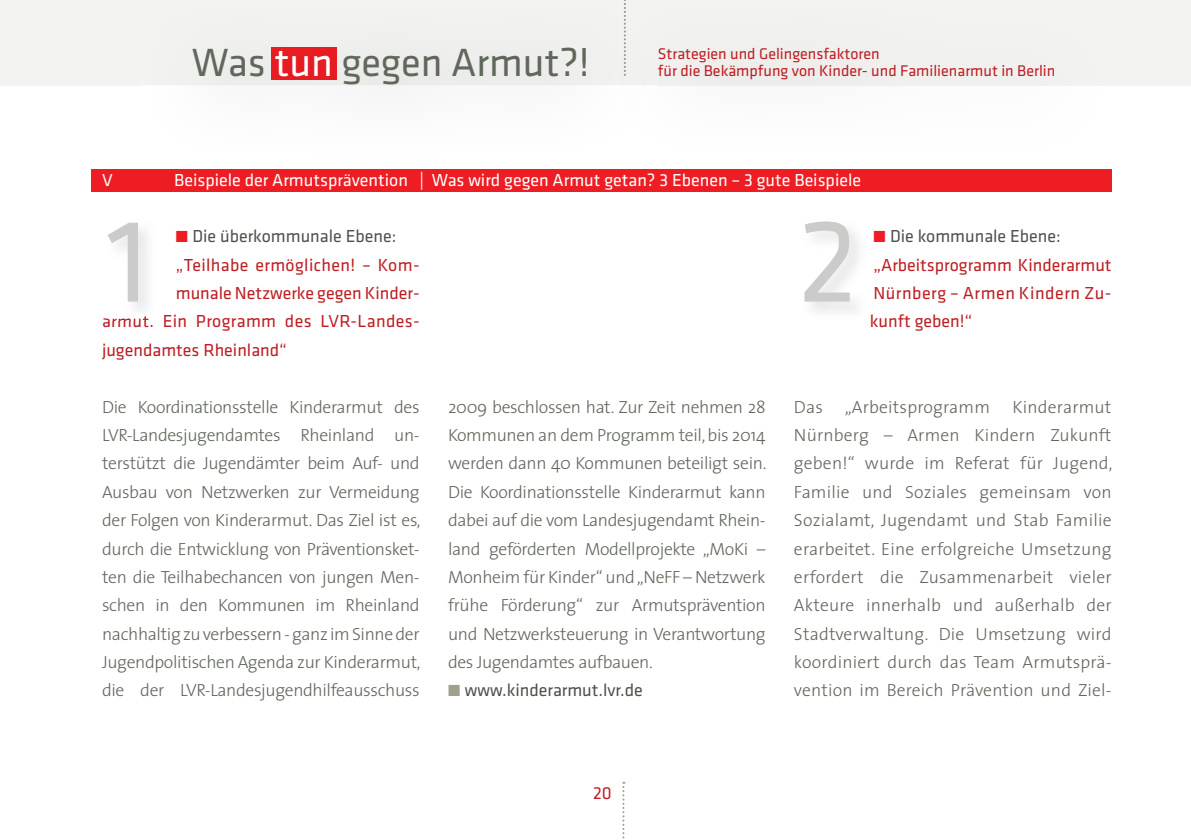
<style>
.page{position:relative;width:1191px;height:840px;background:#fff}
.page>*{position:absolute;margin:0;border:0;box-sizing:border-box;transform-origin:0 0}
.t1{font:122px "Klavika Basic";color:#cbccc9}
.t2{font:40.8px "Klavika Basic";color:#60685c}
.t3{font:18px/28.4px "Klavika Basic";color:#be1e23}
.t4{font:18px "Klavika Basic";color:#fff}
.t5{font:18px "Klavika Basic";letter-spacing:.02em;color:#be1e23}
.t6{font:18px "Klavika Basic";color:#4d534a}
.t7{font:300 17.6px/28.4px "The Sans";letter-spacing:-.02em;color:#60685c;text-align:justify}
.t8{font:300 17.6px "The Sans";letter-spacing:.01em;color:#60685c}
.t9{font:16px/17.2px "Klavika Basic";color:#be1e23}
.s1{color:#fff}
.s2{color:#ee1d23}
.s3{color:#4d534a}
.s4{color:#a1a08f}
</style>
<div class="page">
<div style="left:0;top:0;width:1191px;height:85px;background:#f3f3f1"></div>
<svg style="left:622px;top:781px;width:2px;height:58px"></svg>
<div style="left:271px;top:48px;width:65px;height:32px;background:#e81b22"></div>
<svg style="left:624px;top:0;width:2px;height:76px"></svg>
<div style="left:91px;top:169px;width:1020px;height:22px;background:#ee1d23"></div>
<img style="left:106px;top:316px;width:43px;height:4px">
<h2 class="t2" style="left:192px;top:47px;width:399px">Was <span class="s1">tun</span> gegen Armut?!</h2>
<p class="t9" style="left:658px;top:46px;width:399px">Strategien und Gelingensfaktoren<br>für die Bekämpfung von Kinder- und Familienarmut in Berlin</p>
<p class="t4" style="left:102px;top:172px;width:12px">V</p>
<p class="t4" style="left:174px;top:172px;width:688px">Beispiele der Armutsprävention | Was wird gegen Armut getan? 3 Ebenen – 3 gute Beispiele</p>
<h1 class="t1" style="left:106px;top:214px;width:44px">1</h1>
<h1 class="t1" style="left:798px;top:214px;width:61px">2</h1>
<p class="t6" style="left:176px;top:229px;width:222px"><span class="s2">■</span> Die überkommunale Ebene:</p>
<p class="t5" style="left:176px;top:258px;width:245px">„Teilhabe ermöglichen! – Kom-</p>
<p class="t3" style="left:176px;top:280px;width:245px">munale Netzwerke gegen Kinder-</p>
<p class="t5" style="left:102px;top:314px;width:319px">armut. Ein Programm des LVR-Landes-</p>
<p class="t3" style="left:102px;top:337px;width:186px">jugendamtes Rheinland“</p>
<p class="t3" style="left:870px;top:223px;width:243px"><span class="s2">■</span> <span class="s3">Die kommunale Ebene: </span>„Arbeitsprogramm Kinderarmut<br>Nürnberg – Armen Kindern Zu&shy;kunft geben!“</p>
<p class="t7" style="left:102px;top:394px;width:320px">Die Koordinationsstelle Kinderarmut des LVR-Landesjugendamtes Rheinland un&shy;terstützt die Jugendämter beim Auf- und Ausbau von Netzwerken zur Vermeidung der Folgen von Kinderarmut. Das Ziel ist es, durch die Entwicklung von Präventionsket&shy;ten die Teilhabechancen von jungen Men&shy;schen in den Kommunen im Rheinland nachhaltig zu verbessern - ganz im Sinne der Jugendpolitischen Agenda zur Kinderarmut, die der LVR-Landesjugendhilfeausschuss</p>
<p class="t7" style="left:448px;top:394px;width:320px">2009 beschlossen hat. Zur Zeit nehmen 28<br>Kommunen an dem Programm teil, bis 2014 werden dann 40 Kommunen beteiligt sein.<br>Die Koordinationsstelle Kinderarmut kann dabei auf die vom Landesjugendamt Rhein&shy;land geförderten Modellprojekte „MoKi – Monheim für Kinder“ und „NeFF – Netzwerk frühe Förderung“ zur Armutsprävention und Netzwerksteuerung in Verantwortung des Jugendamtes aufbauen.</p>
<p class="t6" style="left:448px;top:683px;width:196px"><span class="s4">■</span> www.kinderarmut.lvr.de</p>
<p class="t7" style="left:794px;top:394px;width:320px;text-indent:219px">Kinderarmut Nürnberg – Armen Kindern Zukunft geben!“ wurde im Referat für Jugend, Familie und Soziales gemeinsam von Sozialamt, Jugendamt und Stab Familie erarbeitet. Eine erfolgreiche Umsetzung erfordert die Zusammenarbeit vieler Akteure innerhalb und außerhalb der Stadtverwaltung. Die Umsetzung wird koordiniert durch das Team Armutsprä&shy;vention im Bereich Prävention und Ziel-</p>
<p class="t8" style="left:794px;top:399px;width:197px">Das „Arbeitsprogramm</p>
<p class="t3" style="left:593px;top:779px;width:20px">20</p>
</div>
